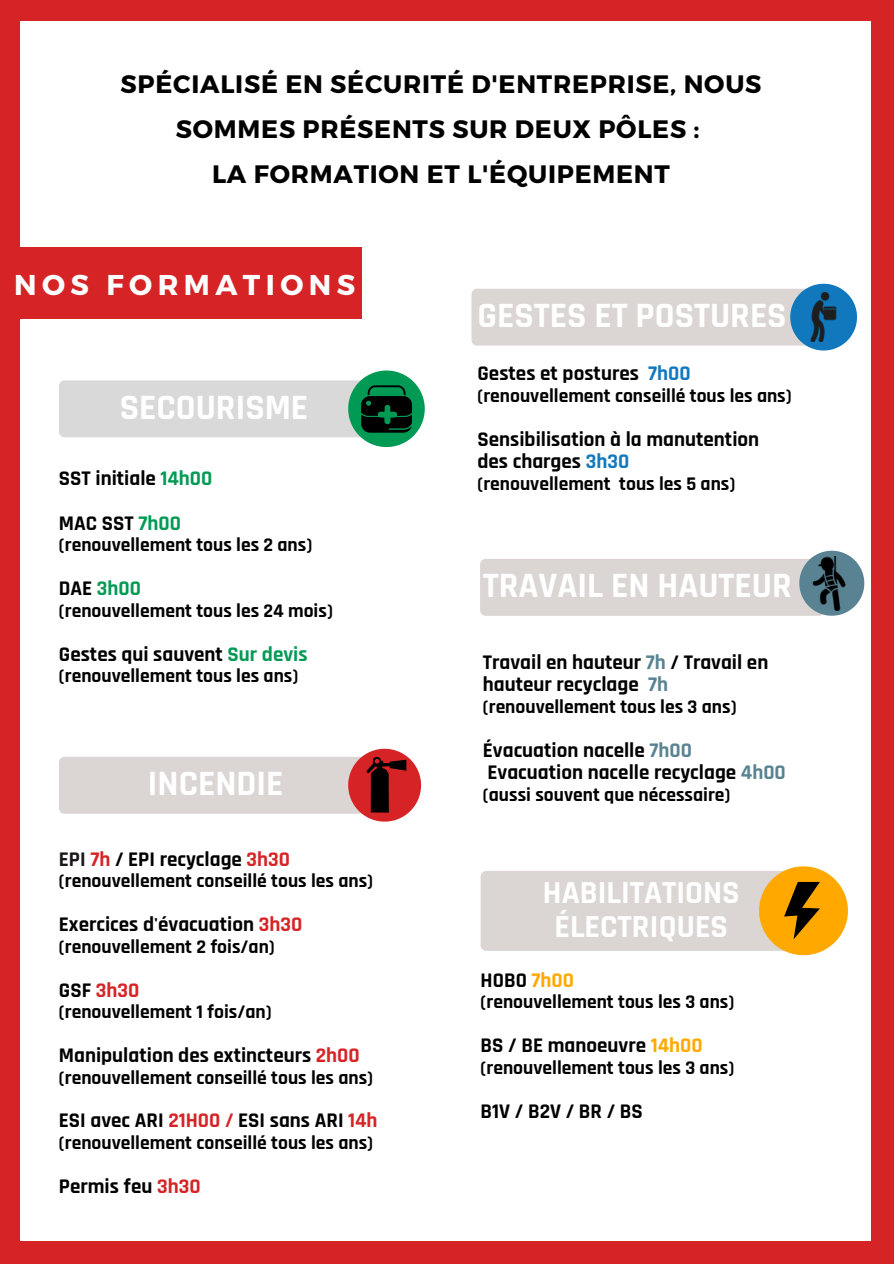
<style>
.page{position:relative;width:894px;height:1264px;background:#fff}
.page>*{position:absolute;margin:0;border:0;box-sizing:border-box;transform-origin:0 0}
.t1{font:700 36px "Rajdhani";color:#fff}
.t2{font:700 32.4px/34.5px "Rajdhani";color:#fff;text-align:center}
.t3{font:700 28.65px "Montserrat";letter-spacing:.19em;color:#fff}
.t4{font:700 25.2px/45px "Montserrat";letter-spacing:.03em;color:#000;text-align:center}
.t5{font:700 21px/22.5px "Rajdhani";color:#000}
.t6{font:700 21px "Rajdhani";color:#009a54}
.t7{font:700 21px "Rajdhani";color:#d62426}
.t8{font:700 19.5px "Rajdhani";color:#000}
.s1{color:#009a54}
.s2{color:#000}
.s3{color:#19161c}
.s4{color:#d62426}
.s5{color:#1178be}
.s6{color:#598392}
.s7{color:#ffa900}
</style>
<div class="page">
<div style="left:0;top:0;width:893px;height:1263px;background:#d62426"></div>
<div style="left:20px;top:21px;width:850px;height:1219px;background:#fff"></div>
<div style="left:0;top:247px;width:361px;height:71px;background:#d62426"></div>
<div style="left:59px;top:380px;width:321px;height:57px;background:#d9d9d9;border-radius:6px"></div>
<div style="left:471px;top:289px;width:340px;height:56px;background:#dbd6d4;border-radius:6px"></div>
<div style="left:59px;top:756px;width:321px;height:57px;background:#dbd6d4;border-radius:6px"></div>
<svg style="left:348px;top:370px;width:76px;height:77px"></svg>
<svg style="left:348px;top:748px;width:73px;height:73px"></svg>
<div style="left:480px;top:870px;width:321px;height:80px;background:#dbd6d4;border-radius:6px"></div>
<div style="left:480px;top:559px;width:344px;height:57px;background:#dbd6d4;border-radius:6px"></div>
<svg style="left:790px;top:284px;width:66px;height:66px"></svg>
<img style="left:799px;top:293px;width:48px;height:48px">
<svg style="left:799px;top:550px;width:65px;height:65px"></svg>
<img style="left:801px;top:556px;width:54px;height:54px">
<svg style="left:758px;top:866px;width:89px;height:89px"></svg>
<p class="t4" style="left:120px;top:60px;width:642px">SPÉCIALISÉ EN SÉCURITÉ D'ENTREPRISE, NOUS<br>SOMMES PRÉSENTS SUR DEUX PÔLES :<br>LA FORMATION ET L'ÉQUIPEMENT</p>
<h3 class="t3" style="left:14px;top:266px;width:342px">NOS FORMATIONS</h3>
<h1 class="t1" style="left:120px;top:385px;width:190px">SECOURISME</h1>
<p class="t5" style="left:59px;top:456px;width:155px;line-height:45px">SST initiale <span class="s1">14h00<br></span>MAC SST <span class="s1">7h00</span></p>
<p class="t8" style="left:59px;top:533px;width:255px">(renouvellement tous les 2 ans)</p>
<p class="t6" style="left:59px;top:575px;width:84px"><span class="s2">DAE</span> 3h00</p>
<p class="t8" style="left:59px;top:598px;width:275px">(renouvellement tous les 24 mois)</p>
<p class="t5" style="left:59px;top:643px;width:250px">Gestes qui sauvent <span class="s1">Sur devis</span></p>
<p class="t8" style="left:59px;top:663px;width:241px">(renouvellement tous les ans)</p>
<h1 class="t1" style="left:148px;top:761px;width:137px">INCENDIE</h1>
<p class="t5" style="left:59px;top:848px;width:233px"><span class="s3">EPI</span> <span class="s4">7h</span> / EPI recyclage <span class="s4">3h30</span></p>
<p class="t8" style="left:59px;top:869px;width:316px">(renouvellement conseillé tous les ans)</p>
<p class="t5" style="left:59px;top:914px;width:245px">Exercices d'évacuation <span class="s4">3h30</span></p>
<p class="t8" style="left:59px;top:934px;width:217px">(renouvellement 2 fois/an)</p>
<p class="t7" style="left:59px;top:977px;width:82px"><span class="s2">GSF</span> 3h30</p>
<p class="t8" style="left:59px;top:1000px;width:214px">(renouvellement 1 fois/an)</p>
<p class="t5" style="left:59px;top:1044px;width:302px">Manipulation des extincteurs <span class="s4">2h00</span></p>
<p class="t8" style="left:59px;top:1065px;width:316px">(renouvellement conseillé tous les ans)</p>
<p class="t5" style="left:59px;top:1109px;width:320px">ESI avec ARI <span class="s4">21H00 /</span> ESI sans ARI <span class="s4">14h</span></p>
<p class="t8" style="left:59px;top:1130px;width:316px">(renouvellement conseillé tous les ans)</p>
<p class="t5" style="left:59px;top:1175px;width:143px">Permis feu <span class="s4">3h30</span></p>
<h1 class="t1" style="left:477px;top:294px;width:310px">GESTES ET POSTURES</h1>
<p class="t5" style="left:477px;top:363px;width:215px">Gestes et postures <span class="s5">7h00</span></p>
<p class="t8" style="left:477px;top:383px;width:316px">(renouvellement conseillé tous les ans)</p>
<p class="t5" style="left:477px;top:428px;width:283px">Sensibilisation à la manutention des charges <span class="s5">3h30</span></p>
<p class="t8" style="left:477px;top:471px;width:259px">(renouvellement tous les 5 ans)</p>
<h1 class="t1" style="left:482px;top:564px;width:310px">TRAVAIL EN HAUTEUR</h1>
<p class="t5" style="left:482px;top:651px;width:287px">Travail en hauteur <span class="s6">7h</span> / Travail en hauteur recyclage <span class="s6">7h</span></p>
<p class="t8" style="left:482px;top:694px;width:255px">(renouvellement tous les 3 ans)</p>
<p class="t5" style="left:482px;top:739px;width:304px">Évacuation nacelle <span class="s6">7h00<br></span>Evacuation nacelle recyclage <span class="s6">4h00</span></p>
<p class="t8" style="left:482px;top:782px;width:249px">(aussi souvent que nécessaire)</p>
<h2 class="t2" style="left:543px;top:876px;width:198px">HABILITATIONS<br>ÉLECTRIQUES</h2>
<p class="t5" style="left:480px;top:969px;width:95px">H0B0 <span class="s7">7h00</span></p>
<p class="t8" style="left:480px;top:990px;width:255px">(renouvellement tous les 3 ans)</p>
<p class="t5" style="left:480px;top:1034px;width:223px">BS / BE manoeuvre <span class="s7">14h00</span></p>
<p class="t8" style="left:480px;top:1055px;width:255px">(renouvellement tous les 3 ans)</p>
<p class="t5" style="left:480px;top:1100px;width:164px">B1V/B2V/BR/BS</p>
</div>
